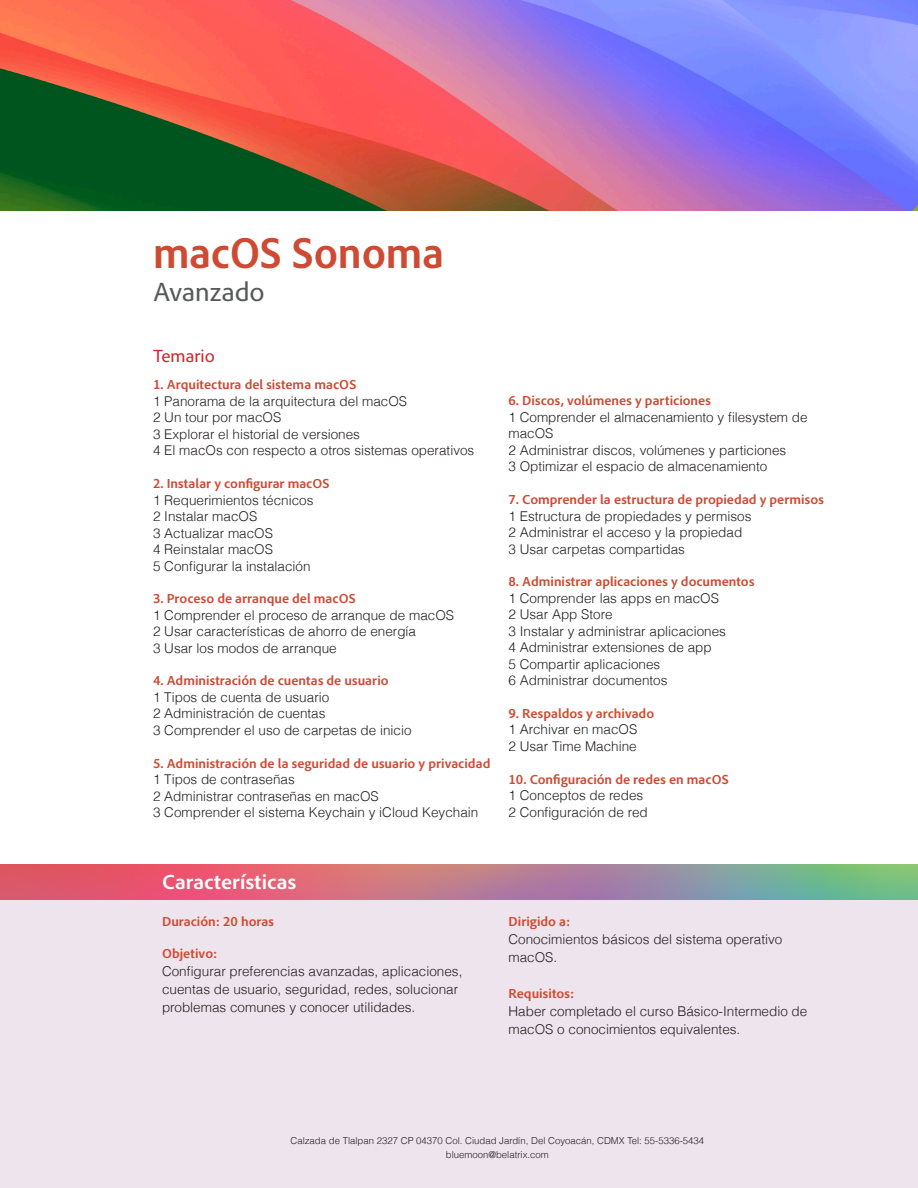
<style>
.page{position:relative;width:918px;height:1188px;background:#fff}
.page>*{position:absolute;margin:0;border:0;box-sizing:border-box;transform-origin:0 0}
.TituloMain{font:700 semi-condensed 45px "Adobe Clean";letter-spacing:-.005em;color:#ce4a32}
.TituloMain-2{font:27px "Adobe Clean";color:#57585a}
.t1{font:700 21px "Adobe Clean";letter-spacing:.005em;color:#fff}
.t2{font:18px "Adobe Clean";color:#d1232a}
.Cuerpo_de_texto{font:300 13.5px/18px "Helvetica";color:#231f20}
.Subtitulos_temario_ok{font:700 13.5px "Adobe Clean";color:#ce4a32}
.Subtitulos_temario_copy{font:700 13.5px "Adobe Clean";color:#ce4a32}
.t3{font:300 9.6px/13.6px "Helvetica";color:#231f20;text-align:center}
</style>
<div class="page">
<div style="left:0;top:865px;width:918px;height:323px;background:#eee4ed"></div>
<svg style="left:0;top:865px;width:918px;height:34px;background:#b77d87"></svg>
<img style="left:0;top:0;width:918px;height:211px">
<p class="TituloMain" style="left:153px;top:225px;width:293px">macOS Sonoma</p>
<p class="TituloMain-2" style="left:153px;top:275px;width:113px">Avanzado</p>
<h3 class="t2" style="left:153px;top:344px;width:63px">Temario</h3>
<p class="Subtitulos_temario_ok" style="left:153px;top:376px;width:205px">1. Arquitectura del sistema macOS</p>
<p class="Cuerpo_de_texto" style="left:153px;top:391px;width:256px">1 Panorama de la arquitectura del macOS</p>
<p class="Cuerpo_de_texto" style="left:153px;top:408px;width:130px">2 Un tour por macOS</p>
<p class="Cuerpo_de_texto" style="left:153px;top:424px;width:209px">3 Explorar el historial de versiones</p>
<p class="Cuerpo_de_texto" style="left:153px;top:441px;width:323px">4 El macOs con respecto a otros sistemas operativos</p>
<p class="Subtitulos_temario_ok" style="left:153px;top:475px;width:178px">2. Instalar y configurar macOS</p>
<p class="Cuerpo_de_texto" style="left:153px;top:490px;width:162px">1 Requerimientos técnicos</p>
<p class="Cuerpo_de_texto" style="left:153px;top:507px;width:106px">2 Instalar macOS</p>
<p class="Cuerpo_de_texto" style="left:153px;top:523px;width:122px">3 Actualizar macOS</p>
<p class="Cuerpo_de_texto" style="left:153px;top:540px;width:122px">4 Reinstalar macOS</p>
<p class="Cuerpo_de_texto" style="left:153px;top:556px;width:159px">5 Configurar la instalación</p>
<p class="Subtitulos_temario_ok" style="left:153px;top:590px;width:204px">3. Proceso de arranque del macOS</p>
<p class="Cuerpo_de_texto" style="left:153px;top:605px;width:303px">1 Comprender el proceso de arranque de macOS</p>
<p class="Cuerpo_de_texto" style="left:153px;top:622px;width:265px">2 Usar características de ahorro de energía</p>
<p class="Cuerpo_de_texto" style="left:153px;top:638px;width:185px">3 Usar los modos de arranque</p>
<p class="Subtitulos_temario_ok" style="left:153px;top:672px;width:237px">4. Administración de cuentas de usuario</p>
<p class="Cuerpo_de_texto" style="left:153px;top:687px;width:178px">1 Tipos de cuenta de usuario</p>
<p class="Cuerpo_de_texto" style="left:153px;top:704px;width:174px">2 Administración de cuentas</p>
<p class="Cuerpo_de_texto" style="left:153px;top:720px;width:260px">3 Comprender el uso de carpetas de inicio</p>
<p class="Subtitulos_temario_ok" style="left:153px;top:754px;width:339px">5. Administración de la seguridad de usuario y privacidad</p>
<p class="Cuerpo_de_texto" style="left:153px;top:770px;width:143px">1 Tipos de contraseñas</p>
<p class="Cuerpo_de_texto" style="left:153px;top:786px;width:227px">2 Administrar contraseñas en macOS</p>
<p class="Cuerpo_de_texto" style="left:153px;top:803px;width:327px">3 Comprender el sistema Keychain y iCloud Keychain</p>
<p class="Subtitulos_temario_ok" style="left:508px;top:392px;width:204px">6. Discos, volúmenes y particiones</p>
<p class="Cuerpo_de_texto" style="left:508px;top:408px;width:301px;line-height:16.5px">1 Comprender el almacenamiento y filesystem de macOS</p>
<p class="Cuerpo_de_texto" style="left:508px;top:440px;width:279px">2 Administrar discos, volúmenes y particiones</p>
<p class="Cuerpo_de_texto" style="left:508px;top:457px;width:260px">3 Optimizar el espacio de almacenamiento</p>
<p class="Subtitulos_temario_ok" style="left:508px;top:491px;width:317px">7. Comprender la estructura de propiedad y permisos</p>
<p class="Cuerpo_de_texto" style="left:508px;top:506px;width:245px">1 Estructura de propiedades y permisos</p>
<p class="Cuerpo_de_texto" style="left:508px;top:523px;width:235px">2 Administrar el acceso y la propiedad</p>
<p class="Cuerpo_de_texto" style="left:508px;top:539px;width:178px">3 Usar carpetas compartidas</p>
<p class="Subtitulos_temario_ok" style="left:508px;top:573px;width:247px">8. Administrar aplicaciones y documentos</p>
<p class="Cuerpo_de_texto" style="left:508px;top:588px;width:212px">1 Comprender las apps en macOS</p>
<p class="Cuerpo_de_texto" style="left:508px;top:605px;width:106px">2 Usar App Store</p>
<p class="Cuerpo_de_texto" style="left:508px;top:621px;width:219px">3 Instalar y administrar aplicaciones</p>
<p class="Cuerpo_de_texto" style="left:508px;top:638px;width:205px">4 Administrar extensiones de app</p>
<p class="Cuerpo_de_texto" style="left:508px;top:654px;width:153px">5 Compartir aplicaciones</p>
<p class="Cuerpo_de_texto" style="left:508px;top:671px;width:161px">6 Administrar documentos</p>
<p class="Subtitulos_temario_ok" style="left:508px;top:705px;width:147px">9. Respaldos y archivado</p>
<p class="Cuerpo_de_texto" style="left:508px;top:720px;width:130px">1 Archivar en macOS</p>
<p class="Cuerpo_de_texto" style="left:508px;top:737px;width:130px">2 Usar Time Machine</p>
<p class="Subtitulos_temario_ok" style="left:508px;top:770px;width:222px">10. Configuración de redes en macOS</p>
<p class="Cuerpo_de_texto" style="left:508px;top:786px;width:136px">1 Conceptos de redes</p>
<p class="Cuerpo_de_texto" style="left:508px;top:802px;width:141px">2 Configuración de red</p>
<h3 class="t1" style="left:162px;top:868px;width:136px">Características</h3>
<p class="Subtitulos_temario_copy" style="left:162px;top:913px;width:113px">Duración: 20 horas</p>
<p class="Subtitulos_temario_copy" style="left:162px;top:944px;width:57px">Objetivo:</p>
<p class="Cuerpo_de_texto" style="left:162px;top:961px;width:302px">Configurar preferencias avanzadas, aplicaciones, cuentas de usuario, seguridad, redes, solucionar problemas comunes y conocer utilidades.</p>
<p class="Subtitulos_temario_copy" style="left:509px;top:913px;width:63px">Dirigido a:</p>
<p class="Cuerpo_de_texto" style="left:509px;top:930px;width:275px">Conocimientos básicos del sistema operativo macOS.</p>
<p class="Subtitulos_temario_copy" style="left:509px;top:985px;width:67px">Requisitos:</p>
<p class="Cuerpo_de_texto" style="left:509px;top:1002px;width:300px">Haber completado el curso Básico-Intermedio de macOS o conocimientos equivalentes.</p>
<p class="t3" style="left:290px;top:1134px;width:415px">Calzada de Tlalpan 2327 CP 04370 Col. Ciudad Jardín, Del Coyoacán, CDMX Tel: 55-5336-5434 bluemoon@belatrix.com</p>
</div>
